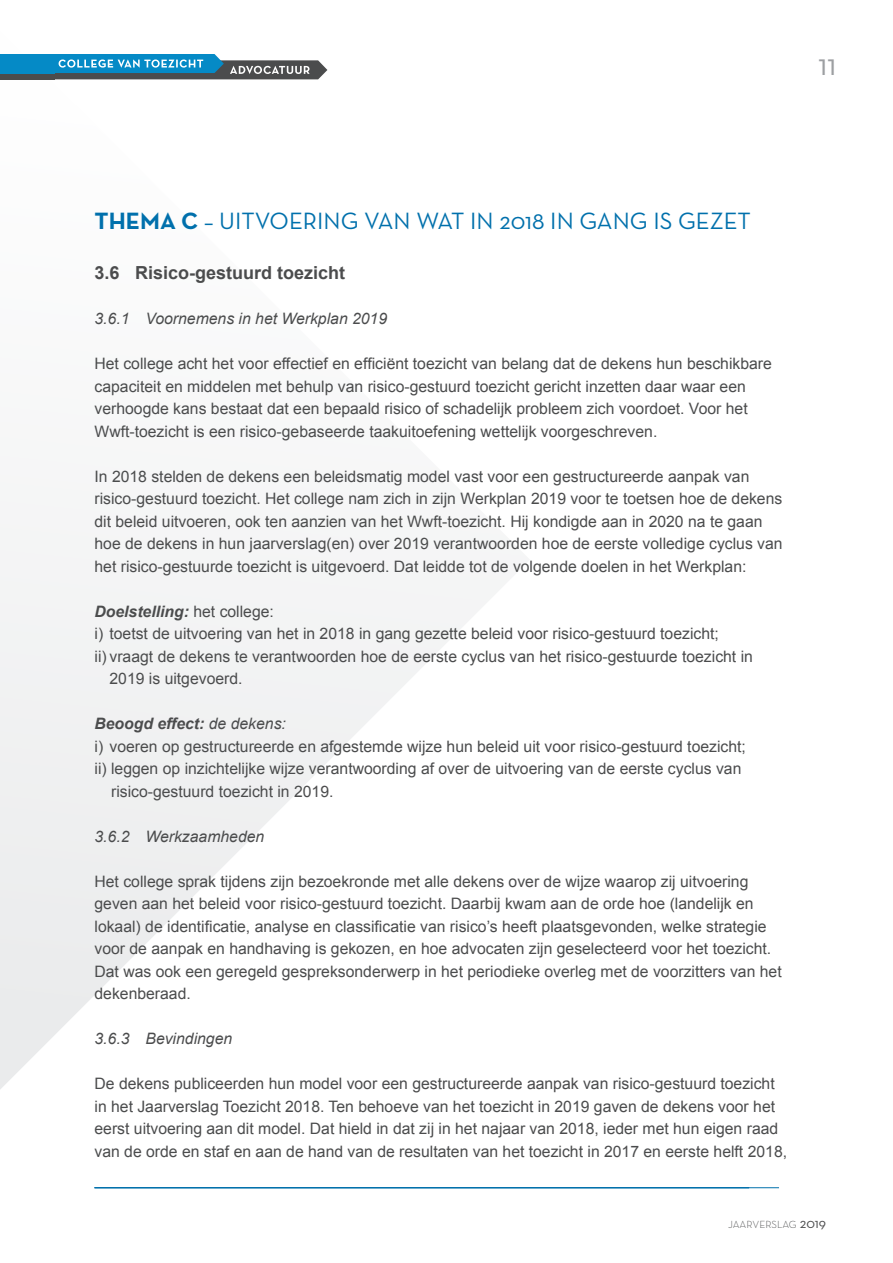
<style>
.page{position:relative;width:893px;height:1263px;background:#fff}
.page>*{position:absolute;margin:0;border:0;box-sizing:border-box;transform-origin:0 0}
.t1{font:30.9px "Neutra Text";color:#9d9fa2}
.t2{font:24px "Neutra Text";color:#0070ac}
.t3{font:700 18px "Arial";color:#4b4c4d}
.t4{font:15.75px/22.5px "Arial";color:#4b4c4d}
.t5{font:italic 15.75px "Arial";color:#4b4c4d}
.t6{font:italic 700 15.75px "Arial";color:#4b4c4d}
.t7{font:300 10.5px "Neutra Text";color:#4b4c4d}
.s1{font-weight:700}
.s2{font-weight:400;font-style:normal}
.s3{font-weight:400}
.s4{font-weight:400;font-size:14.1px}
</style>
<div class="page">
<svg style="left:0;top:69px;width:507px;height:1020px"></svg>
<svg style="left:54px;top:54px;width:273px;height:25px"></svg>
<div style="left:0;top:60px;width:54px;height:19px;background:linear-gradient(to right,#4b4c4d,#4b4c4d)"></div>
<div style="left:0;top:54px;width:54px;height:19px;background:#058ac6"></div>
<hr style="left:95px;top:1187px;width:684px;height:1px;background:#0070ac">
<h1 class="t1" style="left:819px;top:46px;width:19px">11</h1>
<p class="t2" style="left:95px;top:207px;width:658px"><span class="s1">THEMA C</span> – UITVOERING VAN WAT IN 2018 IN GANG IS GEZET</p>
<p class="t3" style="left:95px;top:261px;width:252px">3.6 Risico-gestuurd toezicht</p>
<p class="t5" style="left:95px;top:308px;width:294px">3.6.1 Voornemens in het Werkplan 2019</p>
<p class="t4" style="left:95px;top:352px;width:679px">Het college acht het voor effectief en efficiënt toezicht van belang dat de dekens hun beschikbare capaciteit en middelen met behulp van risico-gestuurd toezicht gericht inzetten daar waar een</p>
<p class="t4" style="left:95px;top:397px;width:655px">verhoogde kans bestaat dat een bepaald risico of schadelijk probleem zich voordoet. Voor het<br>Wwft-toezicht is een risico-gebaseerde taakuitoefening wettelijk voorgeschreven.</p>
<p class="t4" style="left:95px;top:465px;width:690px">In 2018 stelden de dekens een beleidsmatig model vast voor een gestructureerde aanpak van risico-gestuurd toezicht. Het college nam zich in zijn Werkplan 2019 voor te toetsen hoe de dekens dit beleid uitvoeren, ook ten aanzien van het Wwft-toezicht. Hij kondigde aan in 2020 na te gaan hoe de dekens in hun jaarverslag(en) over 2019 verantwoorden hoe de eerste volledige cyclus van het risico-gestuurde toezicht is uitgevoerd. Dat leidde tot de volgende doelen in het Werkplan:</p>
<p class="t6" style="left:95px;top:601px;width:181px">Doelstelling: <span class="s2">het college:</span></p>
<p class="t4" style="left:95px;top:622px;width:626px">i) toetst de uitvoering van het in 2018 in gang gezette beleid voor risico-gestuurd toezicht;</p>
<p class="t4" style="left:110px;top:645px;width:645px;text-indent:-15px">ii) vraagt de dekens te verantwoorden hoe de eerste cyclus van het risico-gestuurde toezicht in<br>2019 is uitgevoerd.</p>
<p class="t6" style="left:95px;top:713px;width:193px">Beoogd effect: <span class="s3">de dekens:</span></p>
<p class="t4" style="left:95px;top:735px;width:653px">i) voeren op gestructureerde en afgestemde wijze hun beleid uit voor risico-gestuurd toezicht;</p>
<p class="t4" style="left:111px;top:757px;width:632px;text-indent:-17px">ii) leggen op inzichtelijke wijze verantwoording af over de uitvoering van de eerste cyclus van risico-gestuurd toezicht in 2019.</p>
<p class="t5" style="left:95px;top:826px;width:171px">3.6.2 Werkzaamheden</p>
<p class="t4" style="left:95px;top:870px;width:655px">Het college sprak tijdens zijn bezoekronde met alle dekens over de wijze waarop zij uitvoering</p>
<p class="t4" style="left:95px;top:892px;width:689px">geven aan het beleid voor risico-gestuurd toezicht. Daarbij kwam aan de orde hoe (landelijk en lokaal) de identificatie, analyse en classificatie van risico’s heeft plaatsgevonden, welke strategie voor de aanpak en handhaving is gekozen, en hoe advocaten zijn geselecteerd voor het toezicht.<br>Dat was ook een geregeld gespreksonderwerp in het periodieke overleg met de voorzitters van het dekenberaad.</p>
<p class="t5" style="left:95px;top:1028px;width:139px">3.6.3 Bevindingen</p>
<p class="t4" style="left:95px;top:1072px;width:694px">De dekens publiceerden hun model voor een gestructureerde aanpak van risico-gestuurd toezicht in het Jaarverslag Toezicht 2018. Ten behoeve van het toezicht in 2019 gaven de dekens voor het eerst uitvoering aan dit model. Dat hield in dat zij in het najaar van 2018, ieder met hun eigen raad van de orde en staf en aan de hand van de resultaten van het toezicht in 2017 en eerste helft 2018,</p>
<p class="t7" style="left:728px;top:1218px;width:100px">JAARVERSLAG <span class="s4">2019</span></p>
</div>
